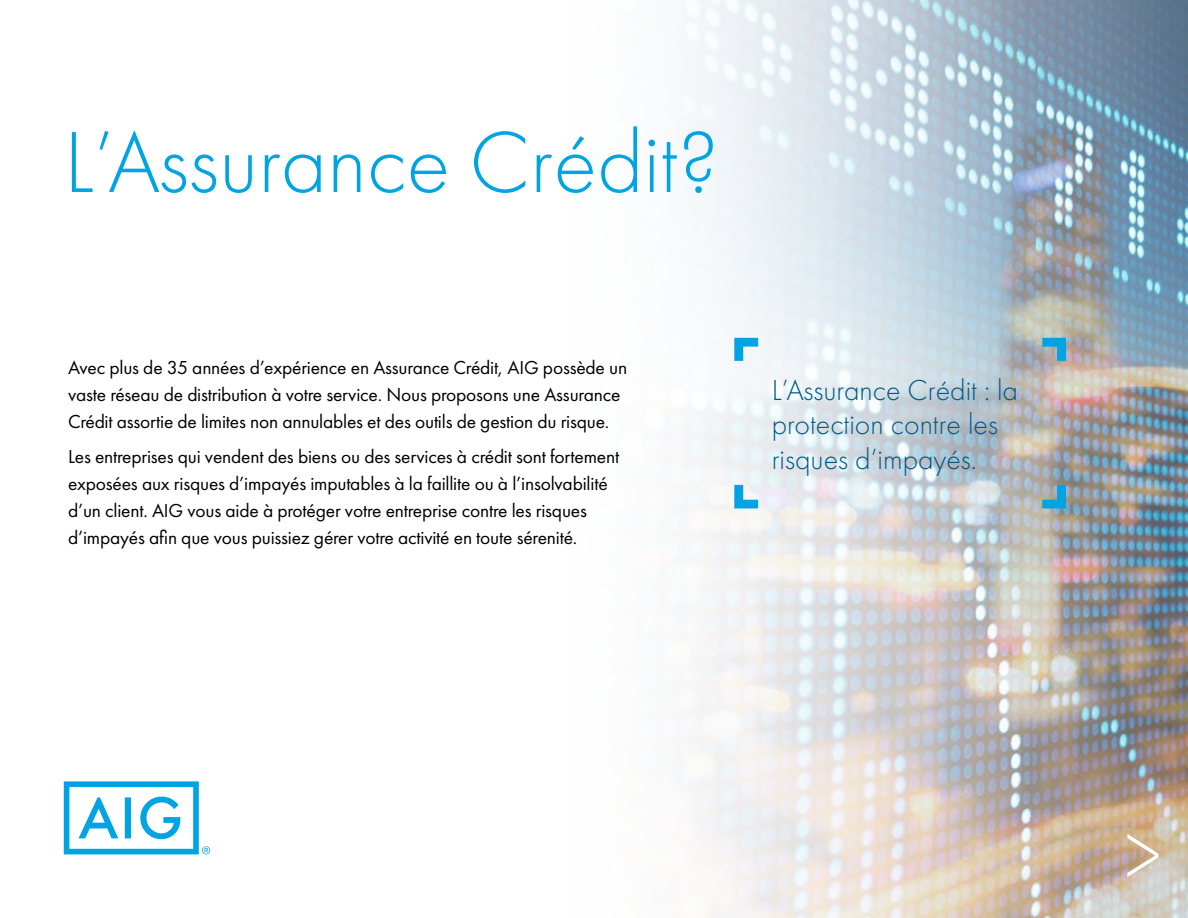
<style>
.page{position:relative;width:1188px;height:918px;background:#fff}
.page>*{position:absolute;margin:0;border:0;box-sizing:border-box;transform-origin:0 0}
.t1{font:300 102.3px "Futura PT";color:#fff;scale:.7 1}
.t2{font:300 90px "Futura PT";color:#00a4e3}
.t3{font:300 30px/34.5px "Futura PT";color:#005a84}
.t4{font:19.5px/27px "Futura PT";letter-spacing:-.01em;color:#000}
</style>
<div class="page">
<img style="left:1022px;top:0;width:166px;height:918px">
<svg style="left:680px;top:0;width:342px;height:918px"></svg>
<svg style="left:1042px;top:338px;width:24px;height:23px"></svg>
<svg style="left:1042px;top:485px;width:24px;height:23px"></svg>
<svg style="left:734px;top:485px;width:24px;height:23px"></svg>
<svg style="left:734px;top:338px;width:24px;height:23px"></svg>
<svg style="left:64px;top:781px;width:146px;height:73px"></svg>
<h2 class="t2" style="left:64px;top:111px;width:657px">L’Assurance Crédit?</h2>
<p class="t4" style="left:68px;top:354px;width:561px">Avec plus de 35 années d’expérience en Assurance Crédit, AIG possède un vaste réseau de distribution à votre service. Nous proposons une Assurance<br>Crédit assortie de limites non annulables et des outils de gestion du risque.</p>
<p class="t4" style="left:68px;top:443px;width:553px">Les entreprises qui vendent des biens ou des services à crédit sont fortement exposées aux risques d’impayés imputables à la faillite ou à l’insolvabilité d’un client. AIG vous aide à protéger votre entreprise contre les risques d’impayés afin que vous puissiez gérer votre activité en toute sérenité.</p>
<h3 class="t3" style="left:772px;top:373px;width:248px">L’Assurance Crédit : la protection contre les risques d’impayés.</h3>
<h1 class="t1" style="left:1125px;top:797px;width:52px">&gt;</h1>
</div>
